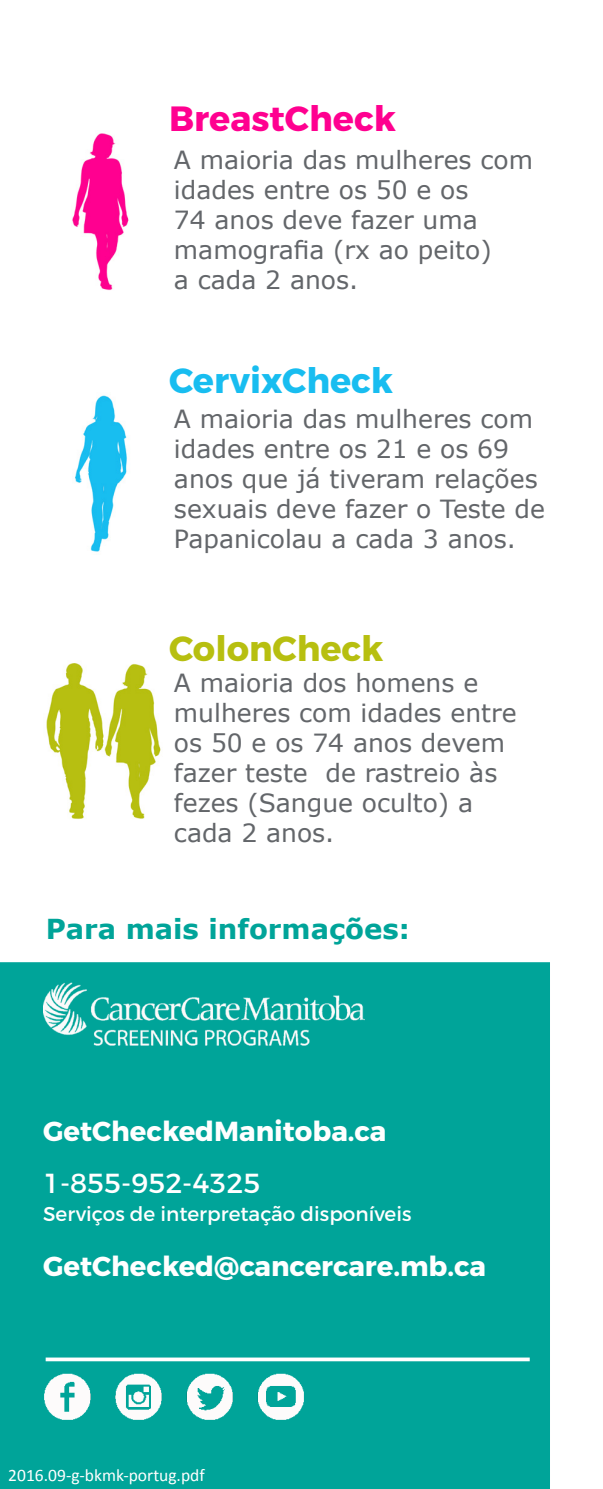
<style>
.page{position:relative;width:603px;height:1489px;background:#fff}
.page>*{position:absolute;margin:0;border:0;box-sizing:border-box;transform-origin:0 0}
.t1{font:700 35px "Montserrat";color:#ff0090}
.t2{font:700 35px "Montserrat";color:#18bdf0}
.t3{font:700 35px "Montserrat";color:#b7bf10}
.t4{font:700 27.5px "Montserrat";color:#fff}
.t5{font:700 27.5px "Verdana";color:#00a499}
.t6{font:27.5px "Montserrat";color:#fff}
.t7{font:25px/30px "Verdana";color:#63666a}
.t8{font:20px "Montserrat";color:#fff}
.t9{font:17.5px "Calibri";color:#fff}
</style>
<div class="page">
<img style="left:72px;top:133px;width:57px;height:158px">
<img style="left:75px;top:395px;width:52px;height:157px">
<img style="left:46px;top:663px;width:115px;height:156px">
<div style="left:0;top:962px;width:549px;height:526px;background:#00a499"></div>
<svg style="left:46px;top:1357px;width:483px;height:4px"></svg>
<img style="left:38px;top:1366px;width:271px;height:61px">
<img style="left:43px;top:978px;width:321px;height:71px">
<p class="t1" style="left:169px;top:97px;width:228px">BreastCheck</p>
<p class="t7" style="left:174px;top:146px;width:360px">A maioria das mulheres com idades entre os 50 e os<br>74 anos deve fazer uma mamografia (rx ao peito)<br>a cada 2 anos.</p>
<p class="t2" style="left:169px;top:358px;width:225px">CervixCheck</p>
<p class="t7" style="left:174px;top:404px;width:372px">A maioria das mulheres com idades entre os 21 e os 69 anos que já tiveram relações sexuais deve fazer o Teste de<br>Papanicolau a cada 3 anos.</p>
<p class="t3" style="left:169px;top:627px;width:216px">ColonCheck</p>
<p class="t7" style="left:174px;top:668px;width:344px">A maioria dos homens e mulheres com idades entre os 50 e os 74 anos devem fazer teste de rastreio às fezes (Sangue oculto) a cada 2 anos.</p>
<p class="t5" style="left:46px;top:911px;width:365px">Para mais informações:</p>
<p class="t4" style="left:43px;top:1114px;width:344px">GetCheckedManitoba.ca</p>
<p class="t6" style="left:43px;top:1166px;width:219px">1-855-952-4325</p>
<p class="t8" style="left:43px;top:1201px;width:369px">Serviços de interpretação disponíveis</p>
<p class="t4" style="left:43px;top:1249px;width:444px">GetChecked@cancercare.mb.ca</p>
<p class="t9" style="left:8px;top:1464px;width:198px">2016.09-g-bkmk-portug.pdf</p>
</div>
